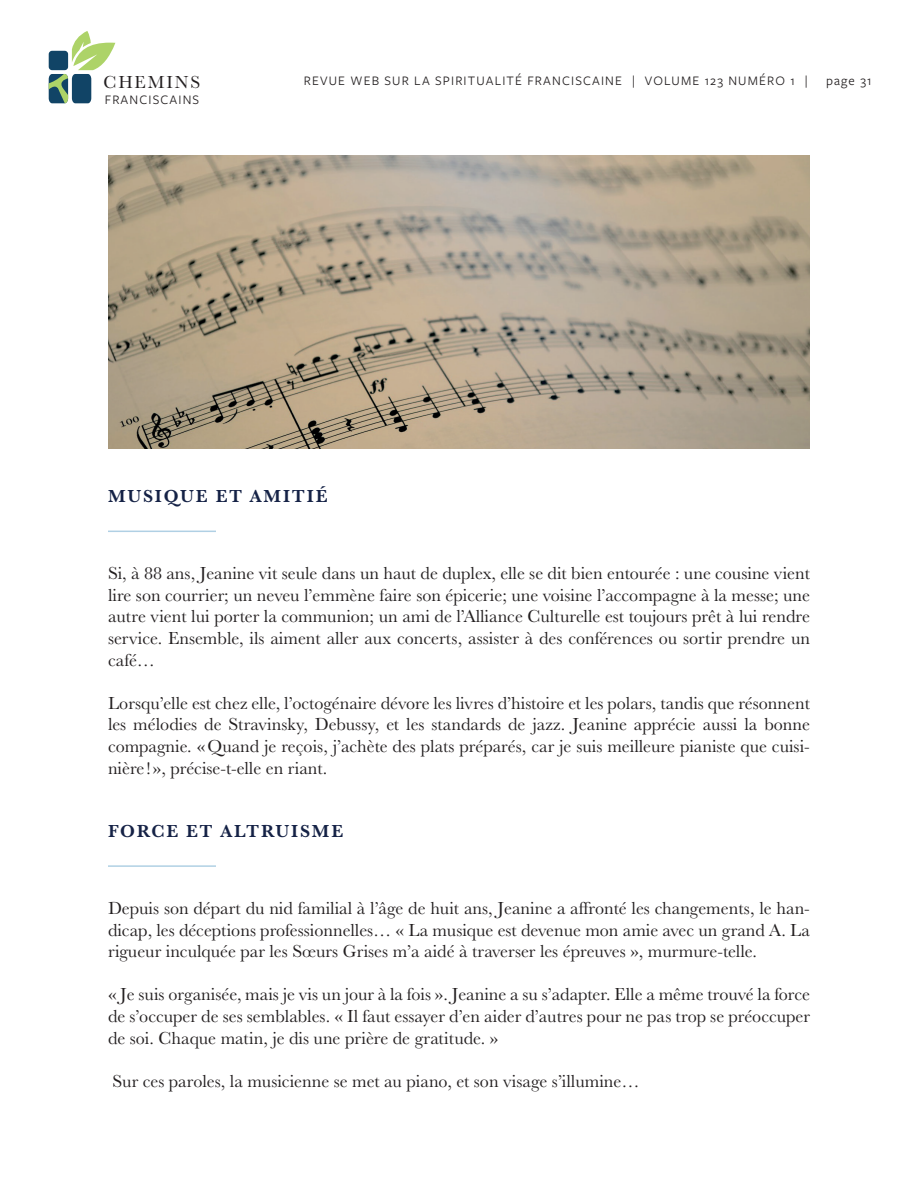
<style>
.page{position:relative;width:918px;height:1188px;background:#fff}
.page>*{position:absolute;margin:0;border:0;box-sizing:border-box;transform-origin:0 0}
.t1{font:18px/21.6px "Baskerville URW";color:#231f20;text-align:justify}
.t2{font:700 18px "Baskerville URW";letter-spacing:.1em;color:#152246}
.t3{font:18px "Baskerville URW";letter-spacing:.1em;color:#231f20}
.t4{font:13.5px "Freight Sans Pro";letter-spacing:.085em;color:#231f20}
</style>
<div class="page">
<svg style="left:49px;top:31px;width:66px;height:72px"></svg>
<hr style="left:108px;top:531px;width:108px;height:1px;background:#b0d0e4">
<hr style="left:108px;top:865px;width:108px;height:2px;background:#b0d0e4">
<img style="left:108px;top:155px;width:702px;height:294px">
<p class="t3" style="left:104px;top:70px;width:98px">CHEMINS</p>
<p class="t4" style="left:105px;top:90px;width:96px">FRANCISCAINS</p>
<p class="t4" style="left:304px;top:72px;width:506px">REVUE WEB SUR LA SPIRITUALITÉ FRANCISCAINE | VOLUME 123 NUMÉRO 1 |</p>
<p class="t4" style="left:826px;top:72px;width:47px">page 31</p>
<p class="t2" style="left:108px;top:483px;width:221px">MUSIQUE ET AMITIÉ</p>
<p class="t1" style="left:108px;top:562px;width:704px">Si, à 88 ans, Jeanine vit seule dans un haut de duplex, elle se dit bien entourée : une cousine vient lire son courrier; un neveu l’emmène faire son épicerie; une voisine l’accompagne à la messe; une autre vient lui porter la communion; un ami de l’Alliance Culturelle est toujours prêt à lui rendre service. Ensemble, ils aiment aller aux concerts, assister à des conférences ou sortir prendre un café…</p>
<p class="t1" style="left:108px;top:691px;width:704px">Lorsqu’elle est chez elle, l’octogénaire dévore les livres d’histoire et les polars, tandis que résonnent les mélodies de Stravinsky, Debussy, et les standards de jazz. Jeanine apprécie aussi la bonne compagnie. «Quand je reçois, j’achète des plats préparés, car je suis meilleure pianiste que cuisi&shy;nière ! », précise-t-elle en riant.</p>
<p class="t2" style="left:108px;top:818px;width:237px">FORCE ET ALTRUISME</p>
<p class="t1" style="left:108px;top:897px;width:703px">Depuis son départ du nid familial à l’âge de huit ans, Jeanine a affronté les changements, le han&shy;dicap, les déceptions professionnelles… « La musique est devenue mon amie avec un grand A. La rigueur inculquée par les Sœurs Grises m’a aidé à traverser les épreuves », murmure-telle.</p>
<p class="t1" style="left:108px;top:983px;width:704px">« Je suis organisée, mais je vis un jour à la fois ». Jeanine a su s’adapter. Elle a même trouvé la force de s’occuper de ses semblables. « Il faut essayer d’en aider d’autres pour ne pas trop se préoccuper de soi. Chaque matin, je dis une prière de gratitude. »</p>
<p class="t1" style="left:112px;top:1069px;width:529px">Sur ces paroles, la musicienne se met au piano, et son visage s’illumine…</p>
</div>
